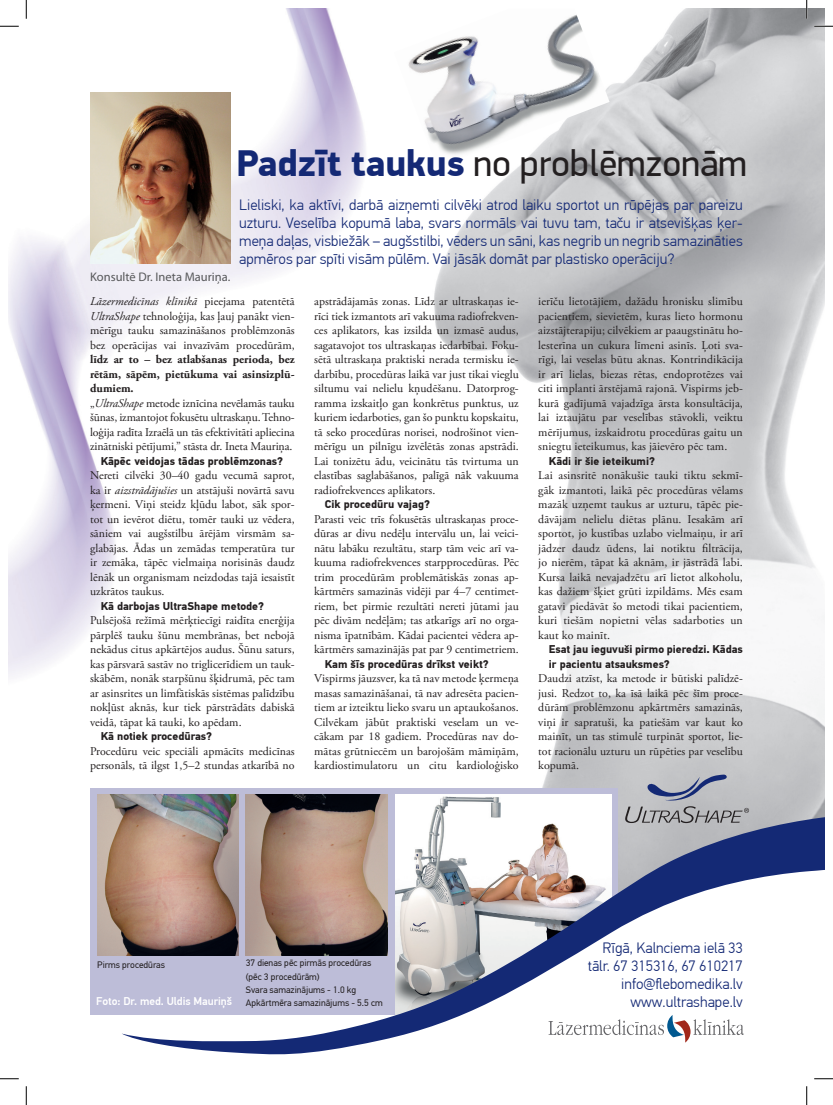
<style>
.page{position:relative;width:833px;height:1105px;background:#fff}
.page>*{position:absolute;margin:0;border:0;box-sizing:border-box;transform-origin:0 0}
.tekst{font:37.38px "PF Din Display Pro";color:#231f20}
.ievads{font:300 15px/18px "PF Din Text Pro";color:#142975;text-align:justify}
.t1{font:12.5px "Myriad Pro";color:#57585a}
.tekst-2{font:11.88px/14.5px "Adobe Garamond Pro";color:#231f20;text-align:justify}
.Jautājumi_Din{font:700 11.25px "PF Din Text Pro";color:#231f20}
.ievads-2{font:500 11.25px "PF Din Text Pro";color:#fff}
.ievads-3{font:9.38px/13.2px "PF Din Text Pro";color:#231f20}
.s1{font-weight:900;color:#142975}
.s2{font-style:italic}
.s3{font-weight:700}
</style>
<div class="page">
<img style="left:434px;top:9px;width:389px;height:803px">
<div style="left:90px;top:788px;width:527px;height:227px;background:#bdbdd8"></div>
<img style="left:395px;top:795px;width:216px;height:17px">
<img style="left:9px;top:240px;width:106px;height:437px">
<img style="left:408px;top:9px;width:201px;height:158px">
<img style="left:33px;top:9px;width:332px;height:367px">
<img style="left:90px;top:93px;width:140px;height:171px">
<img style="left:97px;top:795px;width:141px;height:160px">
<img style="left:246px;top:795px;width:141px;height:17px">
<svg style="left:121px;top:812px;width:702px;height:243px"></svg>
<svg style="left:624px;top:774px;width:124px;height:49px;background:#a8aab2"></svg>
<svg style="left:0;top:25px;width:19px;height:2px"></svg>
<svg style="left:813px;top:25px;width:19px;height:2px"></svg>
<svg style="left:0;top:1078px;width:19px;height:1px"></svg>
<svg style="left:814px;top:1078px;width:18px;height:1px"></svg>
<svg style="left:25px;top:0;width:2px;height:19px"></svg>
<svg style="left:25px;top:1086px;width:2px;height:19px"></svg>
<svg style="left:805px;top:0;width:2px;height:19px"></svg>
<svg style="left:806px;top:1086px;width:1px;height:19px"></svg>
<p class="tekst" style="left:236px;top:141px;width:511px"><span class="s1">Padzīt taukus</span> no problēmzonām</p>
<p class="t1" style="left:90px;top:269px;width:142px">Konsultē Dr. Ineta Mauriņa.</p>
<p class="ievads" style="left:239px;top:196px;width:505px">Lieliski, ka aktīvi, darbā aizņemti cilvēki atrod laiku sportot un rūpējas par pareizu uzturu. Veselība kopumā laba, svars normāls vai tuvu tam, taču ir atsevišķas ķer&shy;meņa daļas, visbiežāk – augšstilbi, vēders un sāni, kas negrib un negrib samazināties apmēros par spīti visām pūlēm. Vai jāsāk domāt par plastisko operāciju?</p>
<p class="tekst-2" style="left:90px;top:295px;width:206px"><span class="s2">Lāzermedicīnas klīnikā</span> pieejama patentētā <span class="s2">UltraShape</span> tehnoloģija, kas ļauj panākt vien&shy;mērīgu tauku samazināšanos problēmzonās bez operācijas vai invazīvām procedūrām, <span class="s3">līdz ar to – bez atlabšanas perioda, bez rētām, sāpēm, pietūkuma vai asinsizplū&shy;dumiem.</span></p>
<p class="tekst-2" style="left:90px;top:396px;width:206px">„<span class="s2">UltraShape</span> metode iznīcina nevēlamās tauku šūnas, izmantojot fokusētu ultraskaņu. Tehno&shy;loģija radīta Izraēlā un tās efektivitāti apliecina zinātniski pētījumi,” stāsta dr. Ineta Mauriņa.</p>
<p class="Jautājumi_Din" style="left:101px;top:454px;width:184px">Kāpēc veidojas tādas problēmzonas?</p>
<p class="tekst-2" style="left:90px;top:469px;width:206px">Nereti cilvēki 30–40 gadu vecumā saprot, ka ir <span class="s2">aizstrādājušies</span> un atstājuši novārtā savu ķermeni. Viņi steidz kļūdu labot, sāk spor&shy;tot un ievērot diētu, tomēr tauki uz vēdera, sāniem vai augšstilbu ārējām virsmām sa&shy;glabājas. Ādas un zemādas temperatūra tur ir zemāka, tāpēc vielmaiņa norisinās daudz lēnāk un organismam neizdodas tajā iesaistīt uzkrātos taukus.</p>
<p class="Jautājumi_Din" style="left:101px;top:599px;width:165px">Kā darbojas UltraShape metode?</p>
<p class="tekst-2" style="left:90px;top:614px;width:206px">Pulsējošā režīmā mērķtiecīgi raidīta enerģija pārplēš tauku šūnu membrānas, bet nebojā nekādus citus apkārtējos audus. Šūnu saturs, kas pārsvarā sastāv no triglicerīdiem un tauk&shy;skābēm, nonāk starpšūnu šķidrumā, pēc tam ar asinsrites un limfātiskās sistēmas palīdzību nokļūst aknās, kur tiek pārstrādāts dabiskā veidā, tāpat kā tauki, ko apēdam.</p>
<p class="Jautājumi_Din" style="left:101px;top:730px;width:113px">Kā notiek procedūras?</p>
<p class="tekst-2" style="left:90px;top:744px;width:206px">Procedūru veic speciāli apmācīts medicīnas personāls, tā ilgst 1,5–2 stundas atkarībā no</p>
<p class="tekst-2" style="left:314px;top:295px;width:206px">apstrādājamās zonas. Līdz ar ultraskaņas ie&shy;rīci tiek izmantots arī vakuuma radiofrekven&shy;ces aplikators, kas izsilda un izmasē audus, sagatavojot tos ultraskaņas iedarbībai. Foku&shy;sētā ultraskaņa praktiski nerada termisku ie&shy;darbību, procedūras laikā var just tikai vieglu siltumu vai nelielu kņudēšanu. Datorprog&shy;ramma izskaitļo gan konkrētus punktus, uz kuriem iedarboties, gan šo punktu kopskaitu, tā seko procedūras norisei, nodrošinot vien&shy;mērīgu un pilnīgu izvēlētās zonas apstrādi.<br>Lai tonizētu ādu, veicinātu tās tvirtuma un elastības saglabāšanos, palīgā nāk vakuuma radiofrekvences aplikators.</p>
<p class="Jautājumi_Din" style="left:324px;top:498px;width:106px">Cik procedūru vajag?</p>
<p class="tekst-2" style="left:314px;top:512px;width:206px">Parasti veic trīs fokusētās ultraskaņas proce&shy;dūras ar divu nedēļu intervālu un, lai veici&shy;nātu labāku rezultātu, starp tām veic arī va&shy;kuuma radiofrekvences starpprocedūras. Pēc trim procedūrām problemātiskās zonas ap&shy;kārtmērs samazinās vidēji par 4–7 centimet&shy;riem, bet pirmie rezultāti nereti jūtami jau pēc divām nedēļām; tas atkarīgs arī no orga&shy;nisma īpatnībām. Kādai pacientei vēdera ap&shy;kārtmērs samazinājās pat par 9 centimetriem.</p>
<p class="Jautājumi_Din" style="left:324px;top:657px;width:165px">Kam šīs procedūras drīkst veikt?</p>
<p class="tekst-2" style="left:314px;top:672px;width:206px">Vispirms jāuzsver, ka tā nav metode ķermeņa masas samazināšanai, tā nav adresēta pacien&shy;tiem ar izteiktu lieko svaru un aptaukošanos.<br>Cilvēkam jābūt praktiski veselam un ve&shy;cākam par 18 gadiem. Procedūras nav do&shy;mātas grūtniecēm un barojošām māmiņām, kardiostimulatoru un citu kardioloģisko</p>
<p class="tekst-2" style="left:538px;top:295px;width:206px">ierīču lietotājiem, dažādu hronisku slimību pacientiem, sievietēm, kuras lieto hormonu aizstājterapiju; cilvēkiem ar paaugstinātu ho&shy;lesterīna un cukura līmeni asinīs. Ļoti sva&shy;rīgi, lai veselas būtu aknas. Kontrindikācija ir arī lielas, biezas rētas, endoprotēzes vai citi implanti ārstējamā rajonā. Vispirms jeb&shy;kurā gadījumā vajadzīga ārsta konsultācija, lai iztaujātu par veselības stāvokli, veiktu mērījumus, izskaidrotu procedūras gaitu un sniegtu ieteikumus, kas jāievēro pēc tam.</p>
<p class="Jautājumi_Din" style="left:548px;top:454px;width:107px">Kādi ir šie ieteikumi?</p>
<p class="tekst-2" style="left:538px;top:469px;width:206px">Lai asinsritē nonākušie tauki tiktu sekmī&shy;gāk izmantoti, laikā pēc procedūras vēlams mazāk uzņemt taukus ar uzturu, tāpēc pie&shy;dāvājam nelielu diētas plānu. Iesakām arī sportot, jo kustības uzlabo vielmaiņu, ir arī jādzer daudz ūdens, lai notiktu filtrācija, jo nierēm, tāpat kā aknām, ir jāstrādā labi.<br>Kursa laikā nevajadzētu arī lietot alkoholu, kas dažiem šķiet grūti izpildāms. Mēs esam gatavi piedāvāt šo metodi tikai pacientiem, kuri tiešām nopietni vēlas sadarboties un kaut ko mainīt.</p>
<p class="Jautājumi_Din" style="left:548px;top:643px;width:195px">Esat jau ieguvuši pirmo pieredzi. Kādas</p>
<p class="Jautājumi_Din" style="left:548px;top:657px;width:122px">ir pacientu atsauksmes?</p>
<p class="tekst-2" style="left:538px;top:672px;width:206px">Daudzi atzīst, ka metode ir būtiski palīdzē&shy;jusi. Redzot to, ka īsā laikā pēc šīm proce&shy;dūrām problēmzonu apkārtmērs samazinās, viņi ir sapratuši, ka patiešām var kaut ko mainīt, un tas stimulē turpināt sportot, lie&shy;tot racionālu uzturu un rūpēties par veselību kopumā.</p>
<p class="ievads-3" style="left:97px;top:958px;width:69px">Pirms procedūras</p>
<p class="ievads-2" style="left:96px;top:994px;width:137px">Foto: Dr. med. Uldis Mauriņš</p>
<p class="ievads-3" style="left:246px;top:957px;width:127px">37 dienas pēc pirmās procedūras (pēc 3 procedūrām)</p>
<p class="ievads-3" style="left:246px;top:983px;width:112px">Svara samazinājums - 1.0 kg</p>
<p class="ievads-3" style="left:246px;top:996px;width:138px">Apkārtmēra samazinājums - 5.5 cm</p>
<p class="ievads" style="left:602px;top:939px;width:142px">Rīgā, Kalnciema ielā 33</p>
<p class="ievads" style="left:587px;top:957px;width:156px">tālr. 67 315316, 67 610217</p>
<p class="ievads" style="left:621px;top:975px;width:123px">info@flebomedika.lv</p>
<p class="ievads" style="left:630px;top:993px;width:114px">www.ultrashape.lv</p>
</div>
